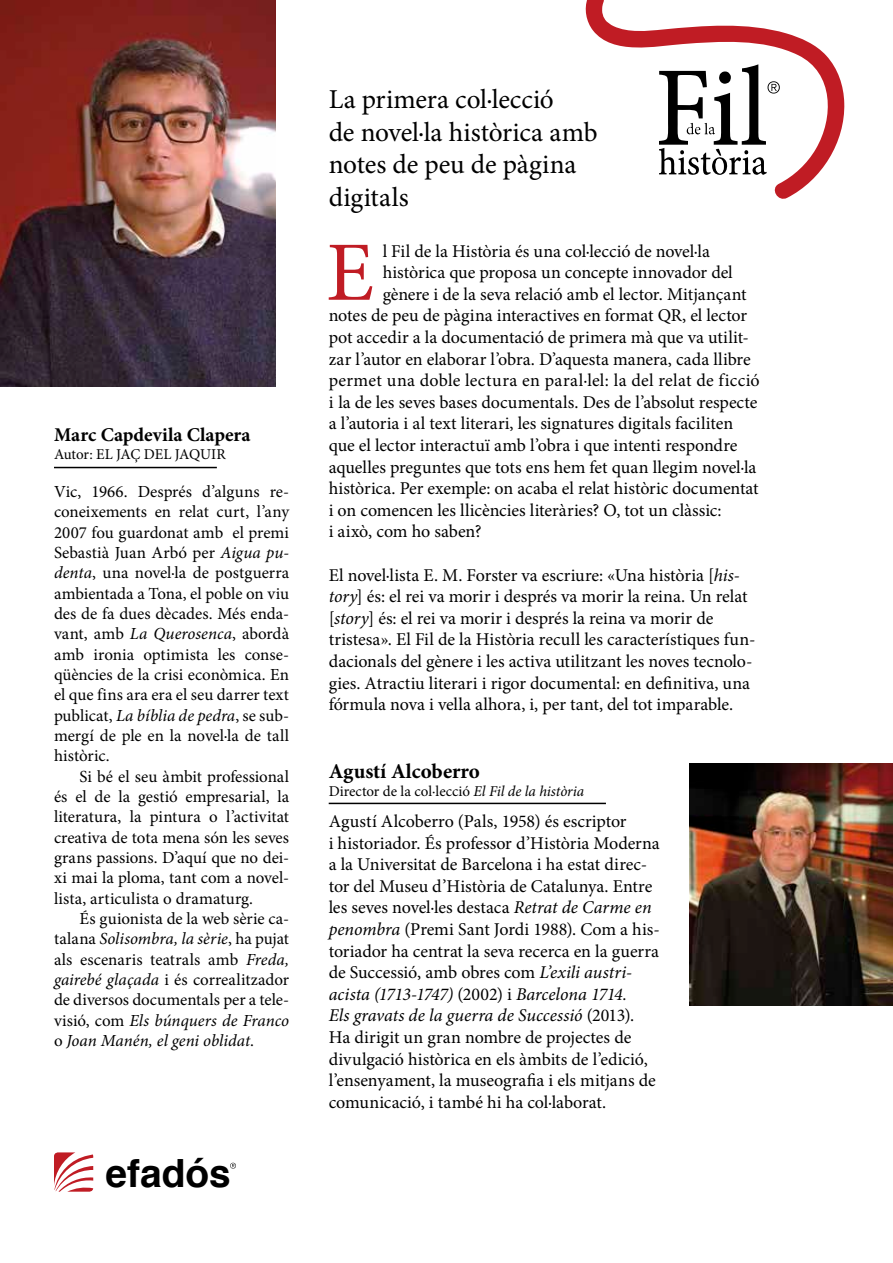
<style>
.page{position:relative;width:893px;height:1263px;background:#fff}
.page>*{position:absolute;margin:0;border:0;box-sizing:border-box;transform-origin:0 0}
.t1{font:84.45px "Minion Pro";color:#c01c24}
.t2{font:700 38.85px "Helvetica";color:#000}
.t3{font:27.3px/32.7px "Minion Pro";letter-spacing:-.005em;color:#000}
.t4{font:700 21px "Minion Pro";color:#000}
.t5{font:700 19.5px "Minion Pro";color:#000}
.t6{font:18px/21.6px "Minion Pro";letter-spacing:-.005em;color:#000}
.t7{font:18px "Minion Pro";letter-spacing:.015em;color:#000}
.t8{font:16.95px/20.4px "Minion Pro";color:#000;text-align:justify}
.t9{font:15px "Minion Pro";color:#000}
.s1{font-style:italic}
</style>
<div class="page">
<img style="left:0;top:0;width:276px;height:387px">
<hr style="left:329px;top:803px;width:277px;height:1px;background:#000">
<hr style="left:54px;top:467px;width:163px;height:1px;background:#000">
<svg style="left:54px;top:1152px;width:39px;height:40px"></svg>
<svg style="left:230px;top:1163px;width:6px;height:5px"></svg>
<img style="left:689px;top:763px;width:204px;height:243px">
<svg style="left:585px;top:0;width:260px;height:199px"></svg>
<svg style="left:659px;top:64px;width:121px;height:112px"></svg>
<p class="t5" style="left:54px;top:421px;width:198px">Marc Capdevila Clapera</p>
<p class="t9" style="left:54px;top:444px;width:72px">Autor: EL JAÇ</p>
<p class="t9" style="left:144px;top:444px;width:41px">DEL JAQUIR</p>
<p class="t8" style="left:54px;top:481px;width:237px">Vic, 1966. Després d’alguns re· coneixements en relat curt, l’any 2007 fou guardonat amb el premi Sebastià Juan Arbó per <span class="s1">Aigua pu&shy;denta</span>, una novel·la de postguerra ambientada a Tona, el poble on viu des de fa dues dècades. Més enda· vant, amb <span class="s1">La Querosenca</span>, abordà amb ironia optimista les conse· qüències de la crisi econòmica. En el que fins ara era el seu darrer text publicat, <span class="s1">La bíblia de pedra</span>, se sub· mergí de ple en la novel·la de tall històric.</p>
<p class="t8" style="left:54px;top:766px;width:237px;text-indent:26px">Si bé el seu àmbit professional és el de la gestió empresarial, la literatura, la pintura o l’activitat creativa de tota mena són les seves grans passions. D’aquí que no dei· xi mai la ploma, tant com a novel· lista, articulista o dramaturg.</p>
<p class="t8" style="left:54px;top:908px;width:237px;text-indent:26px">És guionista de la web sèrie ca· talana <span class="s1">Solisombra, la sèrie</span>, ha pujat als escenaris teatrals amb <span class="s1">Freda, gairebé glaçada</span> i és correalitzador de diversos documentals per a tele· visió, com <span class="s1">Els búnquers de Franco </span>o <span class="s1">Joan Manén, el geni oblidat</span>.</p>
<h2 class="t2" style="left:106px;top:1141px;width:127px">efadós</h2>
<h3 class="t3" style="left:329px;top:83px;width:271px">La primera col·lecció<br>de novel·la històrica amb notes de peu de pàgina digitals</h3>
<h1 class="t1" style="left:326px;top:216px;width:49px">E</h1>
<p class="t6" style="left:383px;top:240px;width:329px">l Fil de la Història és una col·lecció de novel·la</p>
<p class="t6" style="left:383px;top:262px;width:352px">històrica que proposa un concepte innovador del</p>
<p class="t6" style="left:383px;top:283px;width:365px">gènere i de la seva relació amb el lector. Mitjançant</p>
<p class="t6" style="left:329px;top:305px;width:420px">notes de peu de pàgina interactives en format QR, el lector</p>
<p class="t6" style="left:329px;top:326px;width:422px">pot accedir a la documentació de primera mà que va utilit·</p>
<p class="t6" style="left:329px;top:348px;width:423px">zar l’autor en elaborar l’obra. D’aquesta manera, cada llibre</p>
<p class="t7" style="left:329px;top:368px;width:433px">permet una doble lectura en paral·lel: la del relat de ficció</p>
<p class="t6" style="left:329px;top:391px;width:430px">i la de les seves bases documentals. Des de l’absolut respecte</p>
<p class="t6" style="left:329px;top:413px;width:406px">a l’autoria i al text literari, les signatures digitals faciliten</p>
<p class="t6" style="left:329px;top:434px;width:410px">que el lector interactuï amb l’obra i que intenti respondre</p>
<p class="t6" style="left:329px;top:456px;width:429px">aquelles preguntes que tots ens hem fet quan llegim novel·la</p>
<p class="t6" style="left:329px;top:478px;width:432px">històrica. Per exemple: on acaba el relat històric documentat</p>
<p class="t6" style="left:329px;top:499px;width:394px">i on comencen les llicències literàries? O, tot un clàssic:</p>
<p class="t6" style="left:329px;top:521px;width:154px">i això, com ho saben?</p>
<p class="t6" style="left:329px;top:564px;width:428px">El novel·lista E. M. Forster va escriure: «Una història [<span class="s1">his&shy;tory</span>] és: el rei va morir i després va morir la reina. Un relat [<span class="s1">story</span>] és: el rei va morir i després la reina va morir de tristesa». El Fil de la Història recull les característiques fun· dacionals del gènere i les activa utilitzant les noves tecnolo· gies. Atractiu literari i rigor documental: en definitiva, una fórmula nova i vella alhora, i, per tant, del tot imparable.</p>
<p class="t4" style="left:329px;top:757px;width:153px">Agustí Alcoberro</p>
<p class="t9" style="left:329px;top:781px;width:257px">Director de la col·lecció <span class="s1">El Fil de la història</span></p>
<p class="t6" style="left:329px;top:810px;width:333px">Agustí Alcoberro (Pals, 1958) és escriptor<br>i historiador. És professor d’Història Moderna a la Universitat de Barcelona i ha estat direc· tor del Museu d’Història de Catalunya. Entre les seves novel·les destaca <span class="s1">Retrat de Carme en penombra</span> (Premi Sant Jordi 1988). Com a his· toriador ha centrat la seva recerca en la guerra de Successió, amb obres com <span class="s1">L’exili austri&shy;acista (1713-1747)</span> (2002) i <span class="s1">Barcelona 1714.<br>Els gravats de la guerra de Successió</span> (2013).<br>Ha dirigit un gran nombre de projectes de divulgació històrica en els àmbits de l’edició, l’ensenyament, la museografia i els mitjans de comunicació, i també hi ha col·laborat.</p>
</div>
